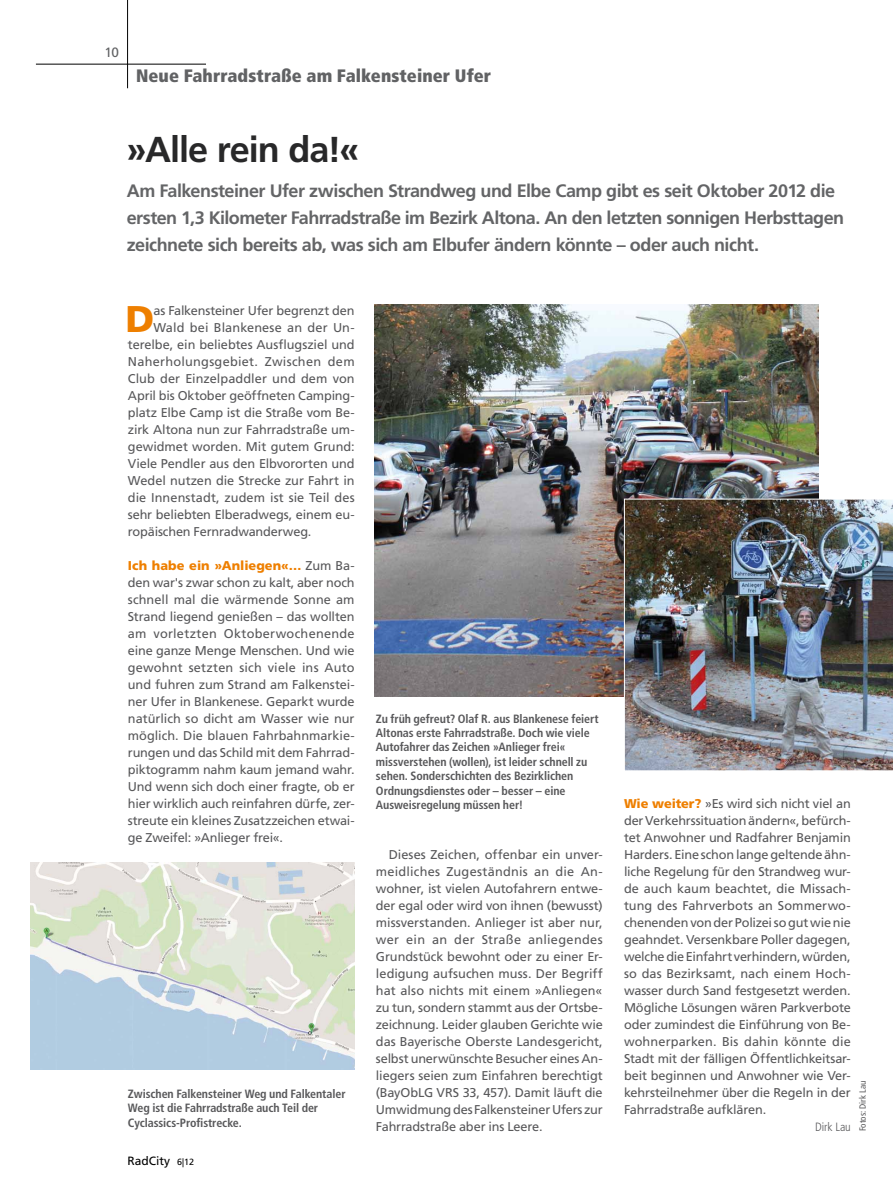
<style>
.page{position:relative;width:893px;height:1191px;background:#fff}
.page>*{position:absolute;margin:0;border:0;box-sizing:border-box;transform-origin:0 0}
.t1{font:900 37.05px "Frutiger LT";color:#ee7f00}
.t2{font:700 36px "Frutiger LT";letter-spacing:-.025em;color:#282829}
.t3{font:700 18px/27px "Frutiger LT";letter-spacing:-.03em;color:#646567}
.t4{font:900 condensed 18px "Frutiger LT";letter-spacing:.005em;color:#616264}
.t5{font:13.5px "Frutiger LT";color:#616264}
.t6{font:12.75px/17px "Frutiger LT";letter-spacing:-.01em;color:#58585a;text-align:justify}
.t7{font:12.75px "Frutiger LT";letter-spacing:.02em;color:#58585a}
.t8{font:700 condensed 12px/14.4px "Frutiger LT";letter-spacing:-.01em;color:#58585a}
.t9{font:12px "Frutiger LT";color:#000}
.t10{font:300 condensed 12px "Frutiger LT";letter-spacing:-.005em;color:#58585a}
.t11{font:condensed 9px "Frutiger LT";letter-spacing:.005em;color:#58585a}
.s1{font-weight:900;color:#ee7f00}
.s2{font-size:9px}
</style>
<div class="page">
<hr style="left:127px;top:0;width:1px;height:88px;background:#000">
<hr style="left:36px;top:64px;width:170px;height:1px;background:#000">
<img style="left:30px;top:862px;width:325px;height:207px">
<img style="left:375px;top:304px;width:444px;height:392px">
<img style="left:624px;top:499px;width:269px;height:272px">
<p class="t5" style="left:104px;top:44px;width:16px">10</p>
<p class="t4" style="left:136px;top:65px;width:357px">Neue Fahrradstraße am Falkensteiner Ufer</p>
<p class="t2" style="left:127px;top:128px;width:234px">»Alle rein da!«</p>
<p class="t3" style="left:127px;top:177px;width:719px">Am Falkensteiner Ufer zwischen Strandweg und Elbe Camp gibt es seit Oktober 2012 die ersten 1,3 Kilometer Fahrradstraße im Bezirk Altona. An den letzten sonnigen Herbsttagen zeichnete sich bereits ab, was sich am Elbufer ändern könnte – oder auch nicht.</p>
<p class="t1" style="left:125px;top:296px;width:30px">D</p>
<p class="t6" style="left:153px;top:302px;width:203px">as Falkensteiner Ufer begrenzt den</p>
<p class="t6" style="left:153px;top:319px;width:203px">Wald bei Blankenese an der Un-</p>
<p class="t6" style="left:128px;top:336px;width:228px">terelbe, ein beliebtes Ausflugsziel und</p>
<p class="t7" style="left:128px;top:354px;width:228px">Naherholungsgebiet. Zwischen dem</p>
<p class="t6" style="left:128px;top:370px;width:228px">Club der Einzelpaddler und dem von</p>
<p class="t6" style="left:128px;top:387px;width:228px">April bis Oktober geöffneten Camping-</p>
<p class="t6" style="left:128px;top:404px;width:228px">platz Elbe Camp ist die Straße vom Be-</p>
<p class="t6" style="left:128px;top:421px;width:228px">zirk Altona nun zur Fahrradstraße um-</p>
<p class="t6" style="left:128px;top:438px;width:228px">gewidmet worden. Mit gutem Grund:</p>
<p class="t6" style="left:128px;top:455px;width:228px">Viele Pendler aus den Elbvororten und</p>
<p class="t6" style="left:128px;top:472px;width:228px">Wedel nutzen die Strecke zur Fahrt in</p>
<p class="t6" style="left:128px;top:489px;width:228px">die Innenstadt, zudem ist sie Teil des</p>
<p class="t6" style="left:128px;top:506px;width:228px">sehr beliebten Elberadwegs, einem eu-</p>
<p class="t6" style="left:128px;top:523px;width:185px">ropäischen Fernradwanderweg.</p>
<p class="t6" style="left:128px;top:557px;width:228px"><span class="s1">Ich habe ein »Anliegen«…</span> Zum Ba&shy;den war's zwar schon zu kalt, aber noch schnell mal die wärmende Sonne am Strand liegend genießen – das wollten am vorletzten Oktoberwochenende eine ganze Menge Menschen. Und wie gewohnt setzten sich viele ins Auto und fuhren zum Strand am Falkenstei&shy;ner Ufer in Blankenese. Geparkt wurde natürlich so dicht am Wasser wie nur möglich. Die blauen Fahrbahnmarkie&shy;rungen und das Schild mit dem Fahrrad&shy;piktogramm nahm kaum jemand wahr.<br>Und wenn sich doch einer fragte, ob er hier wirklich auch reinfahren dürfe, zer&shy;streute ein kleines Zusatzzeichen etwai&shy;ge Zweifel: »Anlieger frei«.</p>
<p class="t8" style="left:128px;top:1086px;width:219px">Zwischen Falkensteiner Weg und Falkentaler<br>Weg ist die Fahrradstraße auch Teil der<br>Cyclassics-Profistrecke.</p>
<p class="t9" style="left:128px;top:1154px;width:68px">RadCity <span class="s2">6|12</span></p>
<p class="t8" style="left:376px;top:711px;width:224px">Zu früh gefreut? Olaf R. aus Blankenese feiert Altonas erste Fahrradstraße. Doch wie viele Autofahrer das Zeichen »Anlieger frei« missverstehen (wollen), ist leider schnell zu sehen. Sonderschichten des Bezirklichen Ordnungsdienstes oder – besser – eine Ausweisregelung müssen her!</p>
<p class="t6" style="left:376px;top:846px;width:228px;text-indent:13px">Dieses Zeichen, offenbar ein unver&shy;meidliches Zugeständnis an die An&shy;wohner, ist vielen Autofahrern entwe&shy;der egal oder wird von ihnen (bewusst) missverstanden. Anlieger ist aber nur, wer ein an der Straße anliegendes Grundstück bewohnt oder zu einer Er&shy;ledigung aufsuchen muss. Der Begriff hat also nichts mit einem »Anliegen« zu tun, sondern stammt aus der Ortsbe&shy;zeichnung. Leider glauben Gerichte wie das Bayerische Oberste Landesgericht, selbst unerwünschte Besucher eines An&shy;liegers seien zum Einfahren berechtigt (BayObLG VRS 33, 457). Damit läuft die Umwidmung des Falkensteiner Ufers zur Fahrradstraße aber ins Leere.</p>
<p class="t6" style="left:624px;top:795px;width:228px"><span class="s1">Wie weiter?</span> »Es wird sich nicht viel an der Verkehrssituation ändern«, befürch&shy;tet Anwohner und Radfahrer Benjamin Harders. Eine schon lange geltende ähn&shy;liche Regelung für den Strandweg wur&shy;de auch kaum beachtet, die Missach&shy;tung des Fahrverbots an Sommerwo&shy;chenenden von der Polizei so gut wie nie geahndet. Versenkbare Poller dagegen, welche die Einfahrt verhindern, würden, so das Bezirksamt, nach einem Hoch&shy;wasser durch Sand festgesetzt werden.<br>Mögliche Lösungen wären Parkverbote oder zumindest die Einführung von Be&shy;wohnerparken. Bis dahin könnte die Stadt mit der fälligen Öffentlichkeitsar&shy;beit beginnen und Anwohner wie Ver&shy;kehrsteilnehmer über die Regeln in der Fahrradstraße aufklären.</p>
<p class="t10" style="left:815px;top:1120px;width:37px">Dirk Lau</p>
<p class="t11" style="left:857px;top:1131px;width:52px;rotate:-90deg">Fotos: Dirk Lau</p>
</div>
